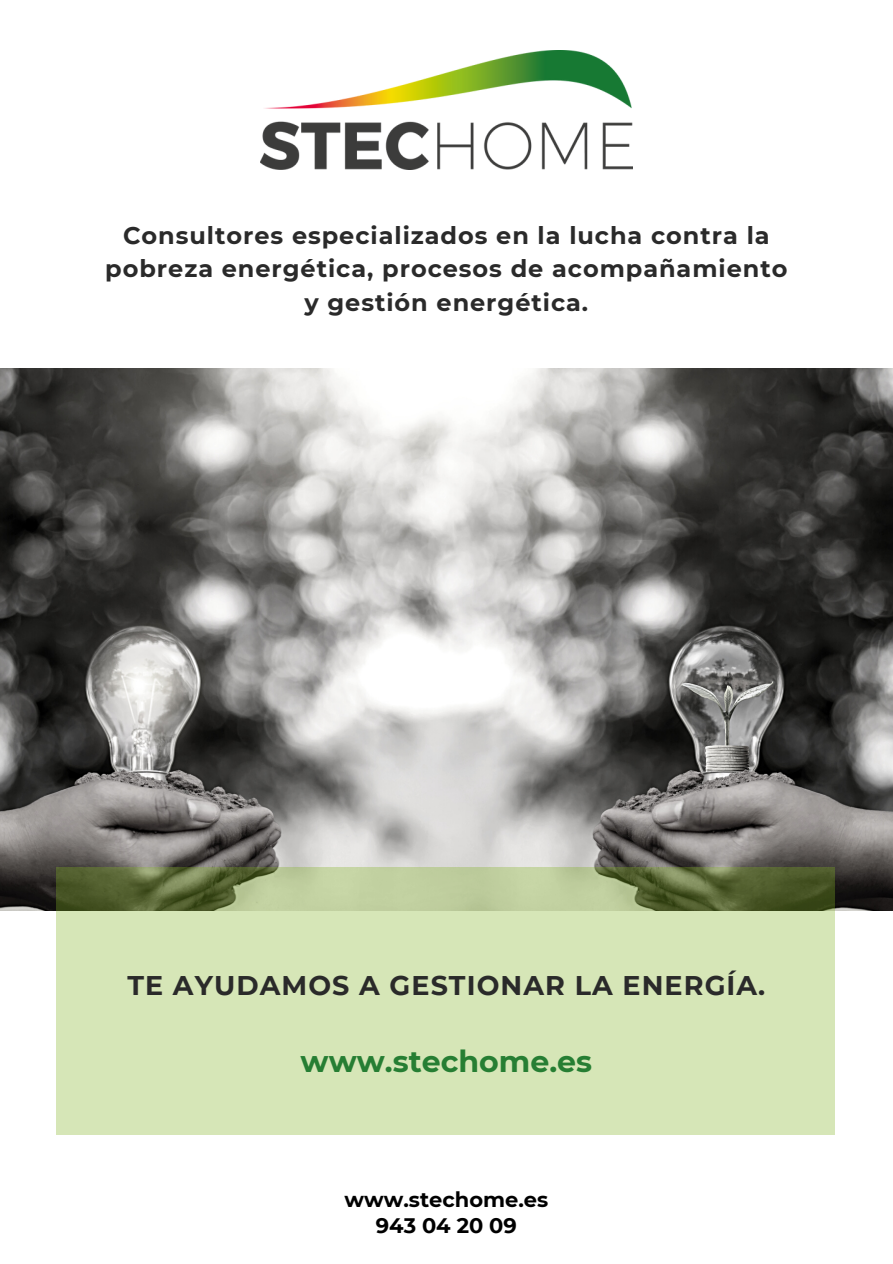
<style>
.page{position:relative;width:893px;height:1264px;background:#fff}
.page>*{position:absolute;margin:0;border:0;box-sizing:border-box;transform-origin:0 0}
.t1{font:700 30px "Montserrat";color:#267e33}
.t2{font:700 27px "Montserrat";letter-spacing:.04em;color:#2a2a2a}
.t3{font:700 24px/33.8px "Montserrat";letter-spacing:.04em;color:#2a2a2a;text-align:center}
.t4{font:700 21px/26.1px "Montserrat";color:#000;text-align:center}
</style>
<div class="page">
<img style="left:0;top:369px;width:892px;height:541px">
<svg style="left:57px;top:867px;width:778px;height:268px;background:#c8d8a9"></svg>
<img style="left:260px;top:51px;width:372px;height:119px">
<p class="t3" style="left:105px;top:218px;width:683px">Consultores especializados en la lucha contra la pobreza energética, procesos de acompañamiento y gestión energética.</p>
<p class="t2" style="left:127px;top:968px;width:639px">TE AYUDAMOS A GESTIONAR LA ENERGÍA.</p>
<p class="t1" style="left:300px;top:1042px;width:293px">www.stechome.es</p>
<p class="t4" style="left:344px;top:1186px;width:205px">www.stechome.es<br>943 04 20 09</p>
</div>
